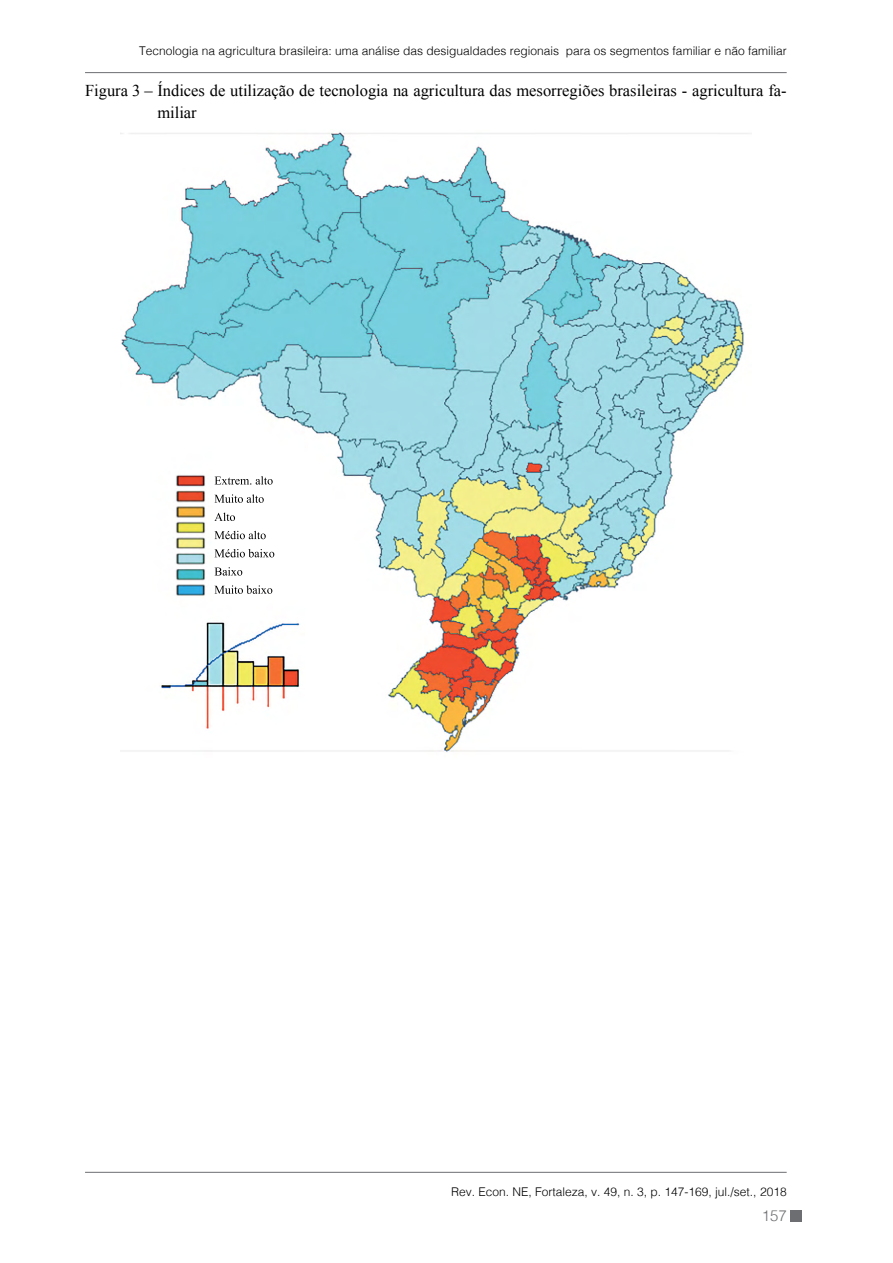
<style>
.page{position:relative;width:893px;height:1263px;background:#fff}
.page>*{position:absolute;margin:0;border:0;box-sizing:border-box;transform-origin:0 0}
.t1{font:16.5px/21px "Times New Roman";color:#000}
.t2{font:300 15px "Helvetica";color:#6d6e71}
.t3{font:300 12px "Helvetica";color:#000}
</style>
<div class="page">
<hr style="left:85px;top:72px;width:702px;height:1px;background:#6d6e71">
<hr style="left:85px;top:1172px;width:702px;height:1px;background:#6d6e71">
<div style="left:791px;top:1210px;width:11px;height:12px;background:#6d6e71"></div>
<img style="left:121px;top:132px;width:631px;height:620px">
<svg style="left:215px;top:476px;width:58px;height:9px"></svg>
<svg style="left:214px;top:494px;width:50px;height:9px"></svg>
<svg style="left:214px;top:513px;width:21px;height:8px"></svg>
<svg style="left:214px;top:531px;width:52px;height:8px"></svg>
<svg style="left:214px;top:549px;width:60px;height:8px"></svg>
<svg style="left:214px;top:567px;width:28px;height:9px"></svg>
<svg style="left:214px;top:585px;width:58px;height:9px"></svg>
<p class="t3" style="left:139px;top:40px;width:649px">Tecnologia na agricultura brasileira: uma análise das desigualdades regionais para os segmentos familiar e não familiar</p>
<h1 class="t1" style="left:157px;top:80px;width:631px;text-indent:-72px">Figura 3 – Índices de utilização de tecnologia na agricultura das mesorregiões brasileiras - agricultura fa&shy;miliar</h1>
<p class="t3" style="left:451px;top:1182px;width:337px">Rev. Econ. NE, Fortaleza, v. 49, n. 3, p. 147-169, jul./set., 2018</p>
<p class="t2" style="left:762px;top:1202px;width:27px">157</p>
</div>
